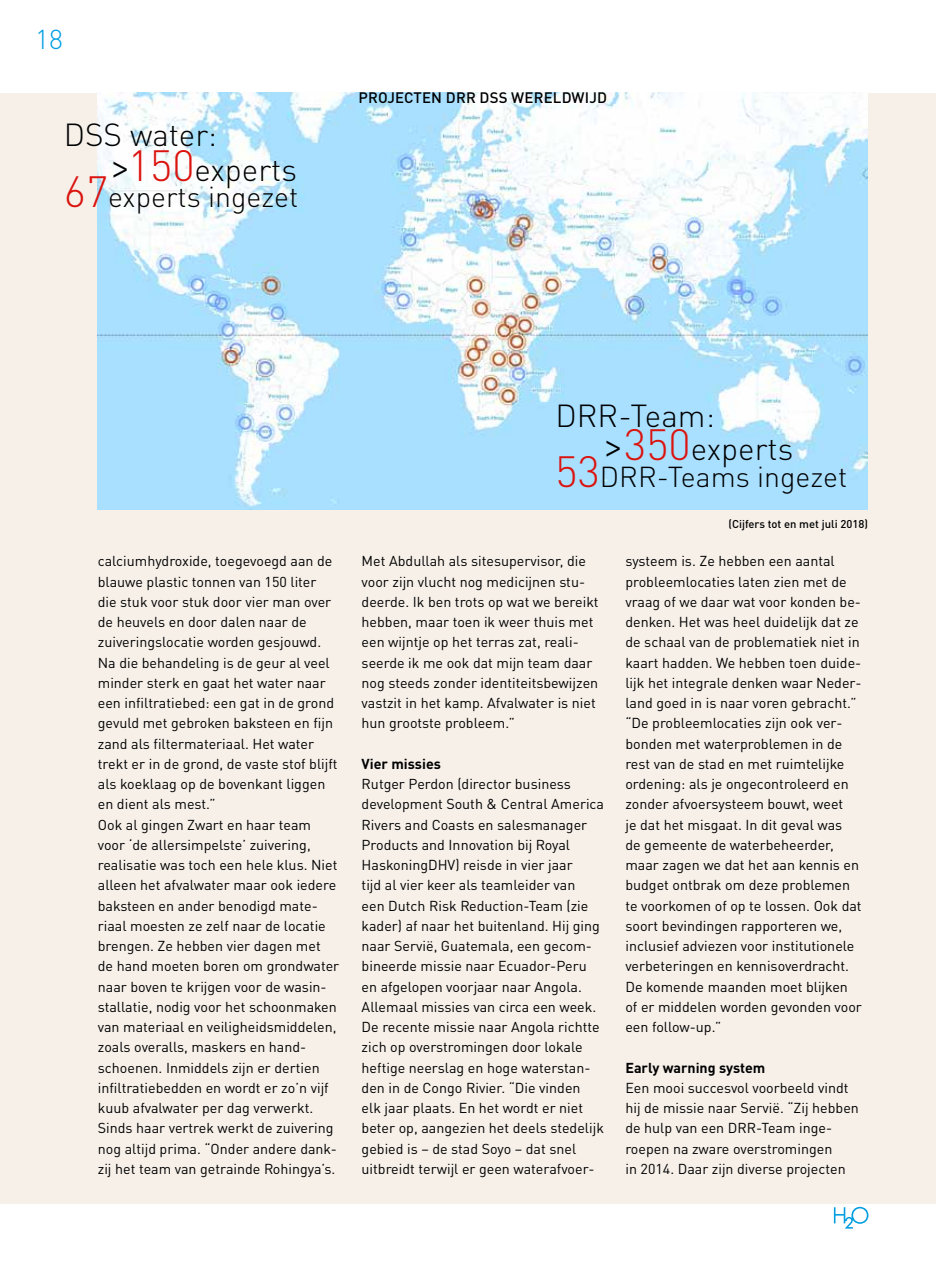
<style>
.page{position:relative;width:936px;height:1263px;background:#fff}
.page>*{position:absolute;margin:0;border:0;box-sizing:border-box;transform-origin:0 0}
.t1{font:300 31.5px "DIN Pro";color:#000}
.t2{font:300 28.5px "DIN Pro";color:#000}
.t3{font:300 27px "DIN Pro";color:#009ee3}
.t4{font:500 15px "DIN Pro";letter-spacing:.01em;color:#000}
.t5{font:14.25px/20.2px "DIN Pro";color:#000}
.t6{font:700 14.25px "DIN Pro";color:#000}
.t7{font:500 11.25px "DIN Pro";color:#000}
.s1{font-size:43.2px;color:#db130e}
.s2{font-size:43.2px}
</style>
<div class="page">
<svg style="left:833px;top:1207px;width:35px;height:21px"></svg>
<div style="left:0;top:93px;width:935px;height:1111px;background:#f6f0e9"></div>
<img style="left:98px;top:93px;width:769px;height:417px">
<h3 class="t3" style="left:35px;top:18px;width:29px">18</h3>
<h1 class="t1" style="left:64px;top:110px;width:154px">DSS water:</h1>
<h2 class="t2" style="left:64px;top:174px;width:236px"><span class="s1">67</span>experts ingezet</h2>
<h1 class="t1" style="left:109px;top:145px;width:189px"><span class="s2">&gt;</span><span class="s1">150</span>experts</h1>
<p class="t4" style="left:358px;top:86px;width:250px">PROJECTEN DRR DSS WERELDWIJD</p>
<h1 class="t1" style="left:555px;top:391px;width:161px">DRR-Team:</h1>
<h2 class="t2" style="left:555px;top:455px;width:293px"><span class="s1">53</span>DRR-Teams ingezet</h2>
<h1 class="t1" style="left:602px;top:424px;width:193px"><span class="s2">&gt;</span><span class="s1">350</span>experts</h1>
<p class="t7" style="left:728px;top:515px;width:141px">(Cijfers tot en met juli 2018)</p>
<p class="t5" style="left:98px;top:550px;width:243px">calciumhydroxide, toegevoegd aan de blauwe plastic tonnen van 150 liter<br>die stuk voor stuk door vier man over de heuvels en door dalen naar de zuiveringslocatie worden gesjouwd.<br>Na die behandeling is de geur al veel minder sterk en gaat het water naar een infiltratiebed: een gat in de grond gevuld met gebroken baksteen en fijn zand als filtermateriaal. Het water trekt er in de grond, de vaste stof blijft als koeklaag op de bovenkant liggen en dient als mest.”<br>Ook al gingen Zwart en haar team voor ‘de allersimpelste’ zuivering, realisatie was toch een hele klus. Niet alleen het afvalwater maar ook iedere baksteen en ander benodigd mate&shy;riaal moesten ze zelf naar de locatie brengen. Ze hebben vier dagen met de hand moeten boren om grondwater naar boven te krijgen voor de wasin&shy;stallatie, nodig voor het schoonmaken van materiaal en veiligheidsmiddelen, zoals overalls, maskers en hand&shy;schoenen. Inmiddels zijn er dertien infiltratiebedden en wordt er zo’n vijf kuub afvalwater per dag verwerkt.<br>Sinds haar vertrek werkt de zuivering nog altijd prima. “Onder andere dank&shy;zij het team van getrainde Rohingya’s.</p>
<p class="t5" style="left:361px;top:550px;width:238px">Met Abdullah als sitesupervisor, die voor zijn vlucht nog medicijnen stu&shy;deerde. Ik ben trots op wat we bereikt hebben, maar toen ik weer thuis met een wijntje op het terras zat, reali&shy;seerde ik me ook dat mijn team daar nog steeds zonder identiteitsbewijzen vastzit in het kamp. Afvalwater is niet hun grootste probleem.”</p>
<p class="t6" style="left:361px;top:752px;width:81px">Vier missies</p>
<p class="t5" style="left:361px;top:772px;width:244px">Rutger Perdon (director business development South &amp; Central America Rivers and Coasts en salesmanager Products and Innovation bij Royal HaskoningDHV) reisde in vier jaar<br>tijd al vier keer als teamleider van<br>een Dutch Risk Reduction-Team (zie kader) af naar het buitenland. Hij ging naar Servië, Guatemala, een gecom&shy;bineerde missie naar Ecuador-Peru en afgelopen voorjaar naar Angola.<br>Allemaal missies van circa een week.<br>De recente missie naar Angola richtte zich op overstromingen door lokale heftige neerslag en hoge waterstan&shy;den in de Congo Rivier. “Die vinden<br>elk jaar plaats. En het wordt er niet beter op, aangezien het deels stedelijk gebied is – de stad Soyo – dat snel uitbreidt terwijl er geen waterafvoer-</p>
<p class="t5" style="left:625px;top:550px;width:238px">systeem is. Ze hebben een aantal probleemlocaties laten zien met de vraag of we daar wat voor konden be&shy;denken. Het was heel duidelijk dat ze de schaal van de problematiek niet in kaart hadden. We hebben toen duide&shy;lijk het integrale denken waar Neder&shy;land goed in is naar voren gebracht.” “De probleemlocaties zijn ook ver&shy;bonden met waterproblemen in de rest van de stad en met ruimtelijke ordening: als je ongecontroleerd en zonder afvoersysteem bouwt, weet<br>je dat het misgaat. In dit geval was<br>de gemeente de waterbeheerder, maar zagen we dat het aan kennis en budget ontbrak om deze problemen te voorkomen of op te lossen. Ook dat soort bevindingen rapporteren we, inclusief adviezen voor institutionele verbeteringen en kennisoverdracht.<br>De komende maanden moet blijken of er middelen worden gevonden voor een follow-up.”</p>
<p class="t6" style="left:625px;top:1055px;width:141px">Early warning system</p>
<p class="t5" style="left:625px;top:1076px;width:235px">Een mooi succesvol voorbeeld vindt hij de missie naar Servië. “Zij hebben de hulp van een DRR-Team inge&shy;roepen na zware overstromingen<br>in 2014. Daar zijn diverse projecten</p>
</div>
